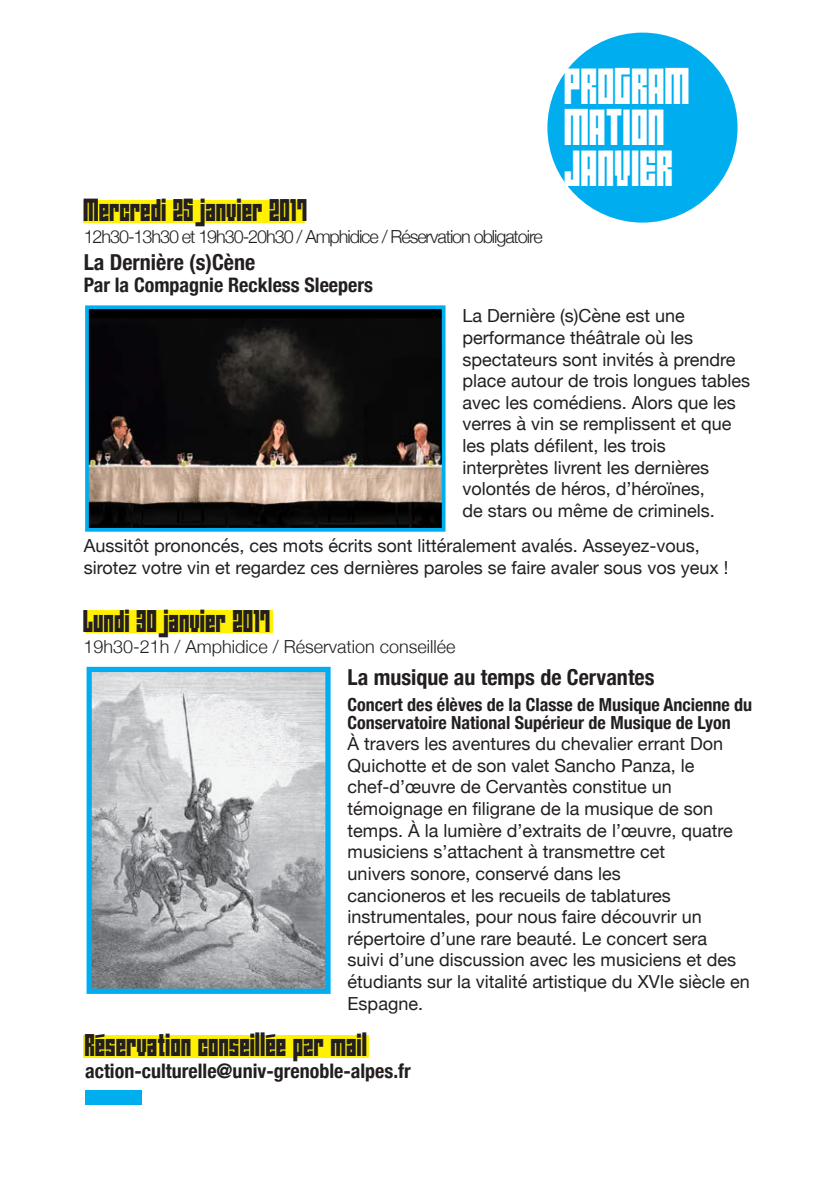
<style>
.page{position:relative;width:840px;height:1191px;background:#fff}
.page>*{position:absolute;margin:0;border:0;box-sizing:border-box;transform-origin:0 0}
.t1{font:42px "Angies New House";color:#fff}
.t2{font:26px "Angies New House";color:#231f20}
.t3{font:700 condensed 22px "Helvetica Neue";color:#231f20}
.t4{font:700 condensed 20px "Helvetica Neue";color:#231f20}
.t5{font:18px/21.6px "Helvetica Neue";color:#231f20}
.t6{font:700 condensed 18px/18px "Helvetica Neue";color:#231f20}
.t7{font:300 18px "Helvetica Neue";letter-spacing:-.06em;color:#231f20}
.t8{font:300 18px "Helvetica Neue";color:#231f20}
</style>
<div class="page">
<div style="left:83px;top:1035px;width:286px;height:23px;background:#fff101"></div>
<div style="left:85px;top:609px;width:187px;height:23px;background:#fff101"></div>
<div style="left:83px;top:200px;width:222px;height:23px;background:#fff101"></div>
<div style="left:547px;top:33px;width:190px;height:190px;background:#00aeef;border-radius:50%"></div>
<img style="left:90px;top:310px;width:350px;height:216px">
<div style="left:85px;top:305px;width:360px;height:226px;border:4px solid #00aeef"></div>
<img style="left:92px;top:673px;width:232px;height:315px">
<div style="left:86px;top:667px;width:244px;height:327px;border:5px solid #00aeef"></div>
<div style="left:85px;top:1090px;width:57px;height:14px;background:#00aeef"></div>
<p class="t1" style="left:564px;top:61px;width:127px">PROGRAM</p>
<p class="t1" style="left:564px;top:102px;width:102px">MATION</p>
<p class="t1" style="left:564px;top:143px;width:111px">JANVIER</p>
<p class="t2" style="left:84px;top:195px;width:225px">Mercredi 25 janvier 2017</p>
<p class="t7" style="left:84px;top:222px;width:460px">12h30-13h30 et 19h30-20h30 / Amphidice / Réservation obligatoire</p>
<p class="t3" style="left:84px;top:244px;width:173px">La Dernière (s)Cène</p>
<p class="t4" style="left:84px;top:268px;width:291px">Par la Compagnie Reckless Sleepers</p>
<p class="t5" style="left:462px;top:306px;width:232px">La Dernière (s)Cène est une performance théâtrale où les</p>
<p class="t5" style="left:462px;top:349px;width:289px">spectateurs sont invités à prendre place autour de trois longues tables avec les comédiens. Alors que les verres à vin se remplissent et que les plats défilent, les trois interprètes livrent les dernières volontés de héros, d’héroïnes,<br>de stars ou même de criminels.</p>
<p class="t5" style="left:84px;top:536px;width:646px">Aussitôt prononcés, ces mots écrits sont littéralement avalés. Asseyez-vous, sirotez votre vin et regardez ces dernières paroles se faire avaler sous vos yeux !</p>
<p class="t2" style="left:83px;top:605px;width:189px">Lundi 30 janvier 2017</p>
<p class="t8" style="left:83px;top:632px;width:373px">19h30-21h / Amphidice / Réservation conseillée</p>
<p class="t3" style="left:347px;top:658px;width:308px">La musique au temps de Cervantes</p>
<p class="t6" style="left:347px;top:694px;width:406px">Concert des élèves de la Classe de Musique Ancienne du<br>Conservatoire National Supérieur de Musique de Lyon</p>
<p class="t5" style="left:347px;top:734px;width:403px">À travers les aventures du chevalier errant Don Quichotte et de son valet Sancho Panza, le chef-d’œuvre de Cervantès constitue un témoignage en filigrane de la musique de son temps. À la lumière d’extraits de l’œuvre, quatre musiciens s’attachent à transmettre cet<br>univers sonore, conservé dans les<br>cancioneros et les recueils de tablatures instrumentales, pour nous faire découvrir un répertoire d’une rare beauté. Le concert sera<br>suivi d’une discussion avec les musiciens et des étudiants sur la vitalité artistique du XVIe siècle en Espagne.</p>
<p class="t2" style="left:85px;top:1029px;width:284px">Réservation conseillée pzr mail</p>
<p class="t4" style="left:85px;top:1054px;width:327px">action-culturelle@univ-grenoble-alpes.fr</p>
</div>
